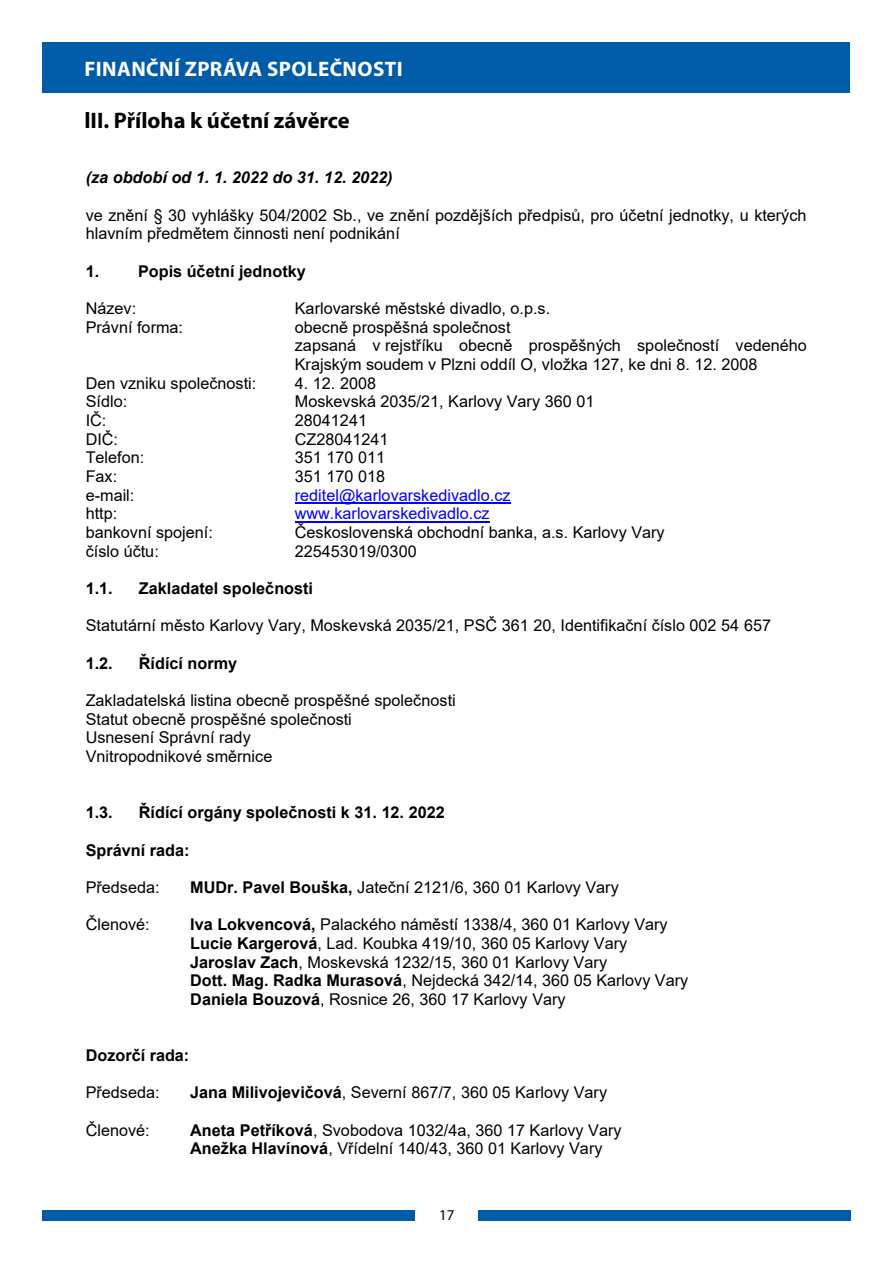
<style>
.page{position:relative;width:893px;height:1263px;background:#fff}
.page>*{position:absolute;margin:0;border:0;box-sizing:border-box;transform-origin:0 0}
.t1{font:700 22.5px "Myriad Pro";color:#000}
.t2{font:700 21px "Myriad Pro";letter-spacing:.02em;color:#fff}
.t3{font:16.2px/18.8px "Arial";color:#000}
.t4{font:16.2px/18.8px "Arial";color:#000}
.t5{font:700 16.2px "Arial";color:#000}
.t6{font:16.2px "Arial";color:#00f}
.t7{font:italic 700 16.2px "Arial";color:#000}
.t8{font:700 16.2px "Arial";color:#000}
.t9{font:15px "Myriad Pro";color:#000}
.s1{font-style:inherit}
.s2{font-weight:700}
</style>
<div class="page">
<div style="left:43px;top:43px;width:807px;height:50px;background:#005ba8"></div>
<div style="left:43px;top:1210px;width:372px;height:10px;background:#005ba8"></div>
<div style="left:478px;top:1210px;width:372px;height:10px;background:#005ba8"></div>
<hr style="left:295px;top:502px;width:216px;height:2px;background:#00f">
<hr style="left:295px;top:521px;width:195px;height:1px;background:#00f">
<p class="t2" style="left:84px;top:55px;width:320px">FINANČNÍ ZPRÁVA SPOLEČNOSTI</p>
<h1 class="t1" style="left:84px;top:106px;width:267px">lII. Příloha k účetní závěrce</h1>
<p class="t7" style="left:86px;top:167px;width:308px"><span class="s1">(za období od 1.</span> 1. 2022 do 31. 12. 2022)</p>
<p class="t3" style="left:86px;top:205px;width:722px">ve znění § 30 vyhlášky 504/2002 Sb., ve znění pozdějších předpisů, pro účetní jednotky, u kterých hlavním předmětem činnosti není podnikání</p>
<p class="t5" style="left:86px;top:260px;width:222px"><span class="s1">1.</span> Popis účetní jednotky</p>
<p class="t3" style="left:86px;top:299px;width:52px">Název:</p>
<p class="t3" style="left:295px;top:299px;width:257px">Karlovarské městské divadlo, o.p.s.</p>
<p class="t3" style="left:86px;top:317px;width:99px">Právní forma:</p>
<p class="t3" style="left:295px;top:317px;width:513px">obecně prospěšná společnost<br>zapsaná v rejstříku obecně prospěšných společností vedeného<br>Krajským soudem v Plzni oddíl O, vložka 127, ke dni 8. 12. 2008</p>
<p class="t3" style="left:86px;top:373px;width:172px">Den vzniku společnosti:</p>
<p class="t4" style="left:295px;top:373px;width:83px">4. 12. 2008</p>
<p class="t3" style="left:86px;top:392px;width:43px">Sídlo:</p>
<p class="t3" style="left:295px;top:392px;width:301px">Moskevská 2035/21, Karlovy Vary 360 01</p>
<p class="t3" style="left:86px;top:411px;width:22px">IČ:</p>
<p class="t4" style="left:295px;top:411px;width:74px">28041241</p>
<p class="t4" style="left:86px;top:429px;width:34px">DI<span class="s1">Č:</span></p>
<p class="t4" style="left:295px;top:429px;width:95px">CZ28041241</p>
<p class="t4" style="left:86px;top:448px;width:60px">Telefon:</p>
<p class="t4" style="left:295px;top:448px;width:92px">351 170 011</p>
<p class="t4" style="left:86px;top:467px;width:33px">Fax:</p>
<p class="t4" style="left:295px;top:467px;width:92px">351 170 018</p>
<p class="t4" style="left:86px;top:486px;width:50px">e-mail:</p>
<p class="t6" style="left:295px;top:484px;width:217px">reditel@karlovarskedivadlo.cz</p>
<p class="t4" style="left:86px;top:504px;width:33px">http:</p>
<p class="t6" style="left:295px;top:502px;width:196px">www.karlovarskedivadlo.cz</p>
<p class="t3" style="left:86px;top:523px;width:129px">bankovní spojení:</p>
<p class="t3" style="left:295px;top:523px;width:371px">Československá obchodní banka, a.s. Karlovy Vary</p>
<p class="t3" style="left:86px;top:541px;width:75px">číslo účtu:</p>
<p class="t4" style="left:295px;top:541px;width:123px">225453019/0300</p>
<p class="t8" style="left:86px;top:577px;width:29px">1.1.</p>
<p class="t5" style="left:139px;top:577px;width:176px">Zakladatel společnosti</p>
<p class="t3" style="left:86px;top:616px;width:687px">Statutární město Karlovy Vary, Moskevská 2035/21, PSČ 361 20, Identifikační číslo 002 54 <span class="s1">657</span></p>
<p class="t8" style="left:86px;top:652px;width:29px">1.2.</p>
<p class="t5" style="left:139px;top:652px;width:100px">Řídící normy</p>
<p class="t3" style="left:86px;top:691px;width:372px">Zakladatelská listina obecně prospěšné společ<span class="s1">nosti </span>Statut obecně prospěšné společnosti<br>Usnesení Správní rady<br>Vnitropodnikové směrnice</p>
<p class="t8" style="left:86px;top:801px;width:29px">1.3.</p>
<p class="t5" style="left:139px;top:801px;width:307px">Řídící orgány společnosti k <span class="s1">31. 12. 2022</span></p>
<p class="t5" style="left:86px;top:838px;width:105px">Správní rada:</p>
<p class="t3" style="left:86px;top:878px;width:75px">Předseda:</p>
<p class="t3" style="left:190px;top:878px;width:430px"><span class="s2">MUDr. Pavel Bouška,</span> Jateční 2121/6, 360 01 Karlovy Vary</p>
<p class="t3" style="left:86px;top:915px;width:66px">Členové:</p>
<p class="t3" style="left:190px;top:915px;width:500px"><span class="s2">Iva Lokvencová,</span> Palackého náměstí 1338/4, 360 01 Karlovy Vary <span class="s2">Lucie Kargerová</span><span class="s1">, Lad. Koubka 419/10, 360 05 Karlovy Vary </span><span class="s2">Jaroslav Zach</span>, Moskevská 1232/15, 360 01 Karlovy Vary<br><span class="s2">Dott. Mag. Radka Murasová</span>, Nejdecká 342/14, 360 05 Karlovy Vary <span class="s2">Daniela Bouzová</span><span class="s1">, Rosnice 26, 360 17 Karlovy Vary</span></p>
<p class="t5" style="left:86px;top:1044px;width:105px">Dozorčí rada:</p>
<p class="t3" style="left:86px;top:1083px;width:75px">Předseda:</p>
<p class="t3" style="left:190px;top:1083px;width:418px"><span class="s2">Jana Milivojevičová</span>, Severní 867/7, 360 05 Karlovy Vary</p>
<p class="t3" style="left:86px;top:1120px;width:66px">Členové:</p>
<p class="t4" style="left:190px;top:1120px;width:433px"><span class="s2">Aneta Petříková</span>, Svobodova 1032/4a, 360 17 Karlovy Vary<br><span class="s2">Anežka Hlavínová</span><span class="s1">, Vřídelní 140/43, 360 01 Karlovy Vary</span></p>
<p class="t9" style="left:439px;top:1206px;width:17px">17</p>
</div>
